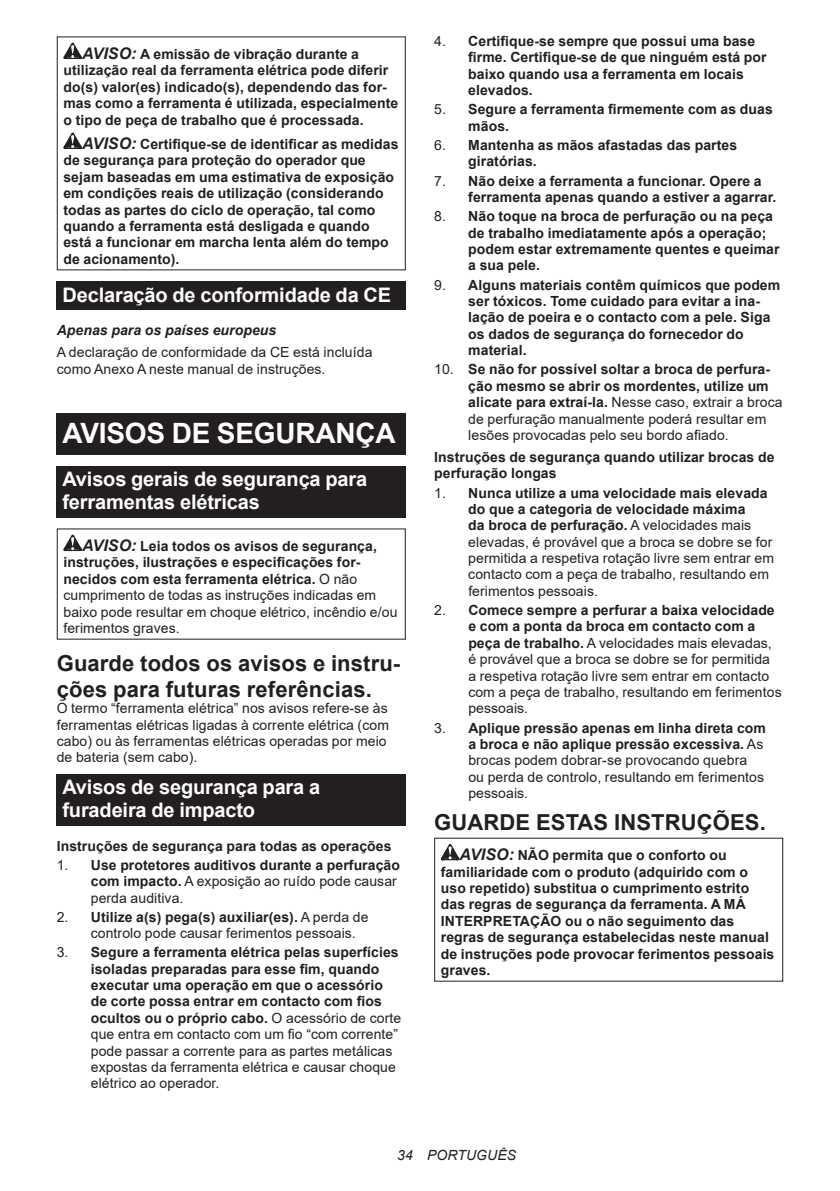
<style>
.page{position:relative;width:840px;height:1191px;background:#fff}
.page>*{position:absolute;margin:0;border:0;box-sizing:border-box;transform-origin:0 0}
.t1{font:700 28px "Arial";letter-spacing:-.01em;color:#fff}
.t2{font:700 22px/25.8px "Arial";letter-spacing:.005em;color:#231f20}
.t3{font:700 20px/23.4px "Arial";letter-spacing:-.01em;color:#fff}
.t4{font:700 14px/16.4px "Arial";letter-spacing:.005em;color:#231f20}
.t5{font:14px/16.4px "Arial";letter-spacing:.005em;color:#231f20}
.t6{font:italic 700 14px "Arial";letter-spacing:.005em;color:#231f20}
.t7{font:italic 14px "Arial";letter-spacing:.005em;color:#231f20}
.s1{font-style:italic;font-size:16px}
.s2{font-weight:700;font-style:italic;font-size:16px}
.s3{font-weight:700}
.s4{font-weight:400}
</style>
<div class="page">
<svg style="left:63px;top:43px;width:19px;height:16px"></svg>
<svg style="left:63px;top:133px;width:19px;height:16px"></svg>
<div style="left:57px;top:282px;width:348px;height:28px;background:#231f20"></div>
<div style="left:57px;top:413px;width:348px;height:41px;background:#231f20"></div>
<div style="left:57px;top:465px;width:348px;height:52px;background:#231f20"></div>
<svg style="left:63px;top:534px;width:19px;height:17px"></svg>
<div style="left:57px;top:773px;width:348px;height:52px;background:#231f20"></div>
<svg style="left:440px;top:844px;width:19px;height:16px"></svg>
<p class="t4" style="left:63px;top:46px;width:336px;text-indent:19px"><span class="s1">AVISO:</span> A emissão de vibração durante a utilização real da ferramenta elétrica pode diferir do(s) valor(es) indicado(s), dependendo das for&shy;mas como a ferramenta é utilizada, especialmente o tipo de peça de trabalho que é processada.</p>
<p class="t4" style="left:63px;top:136px;width:336px;text-indent:19px"><span class="s1">AVISO:</span> Certifique-se de identificar as medidas de segurança para proteção do operador que sejam baseadas em uma estimativa de exposição em condições reais de utilização (considerando todas as partes do ciclo de operação, tal como quando a ferramenta está desligada e quando está a funcionar em marcha lenta além do tempo de acionamento).</p>
<h3 class="t3" style="left:62px;top:283px;width:330px">Declaração de conformidade da CE</h3>
<p class="t6" style="left:57px;top:321px;width:221px">Apenas para os países europeus</p>
<p class="t5" style="left:57px;top:344px;width:317px">A declaração de conformidade da CE está incluída como Anexo A neste manual de instruções.</p>
<h1 class="t1" style="left:62px;top:413px;width:334px">AVISOS DE SEGURANÇA</h1>
<h3 class="t3" style="left:62px;top:467px;width:306px">Avisos gerais de segurança para ferramentas elétricas</h3>
<p class="t5" style="left:63px;top:538px;width:335px;text-indent:19px"><span class="s2">AVISO:</span> <span class="s3">Leia todos os avisos de segurança, instruções, ilustrações e especificações for&shy;necidos com esta ferramenta elétrica.</span> O não cumprimento de todas as instruções indicadas em baixo pode resultar em choque elétrico, incêndio e/ou ferimentos graves.</p>
<h2 class="t2" style="left:57px;top:650px;width:345px">Guarde todos os avisos e instru&shy;ções para futuras referências.</h2>
<p class="t5" style="left:57px;top:700px;width:333px">O termo “ferramenta elétrica” nos avisos refere-se às ferramentas elétricas ligadas à corrente elétrica (com cabo) ou às ferramentas elétricas operadas por meio de bateria (sem cabo).</p>
<h3 class="t3" style="left:62px;top:775px;width:259px">Avisos de segurança para a furadeira de impacto</h3>
<p class="t4" style="left:57px;top:837px;width:336px">Instruções de segurança para todas as operações</p>
<p class="t4" style="left:91px;top:856px;width:310px;text-indent:-34px"><span class="s4">1.</span> Use protetores auditivos durante a perfuração com impacto. <span class="s4">A exposição ao ruído pode causar perda auditiva.</span></p>
<p class="t5" style="left:91px;top:908px;width:279px;text-indent:-34px">2. <span class="s3">Utilize a(s) pega(s) auxiliar(es).</span> A perda de controlo pode causar ferimentos pessoais.</p>
<p class="t4" style="left:91px;top:944px;width:312px;text-indent:-34px"><span class="s4">3.</span> Segure a ferramenta elétrica pelas superfícies isoladas preparadas para esse fim, quando executar uma operação em que o acessório de corte possa entrar em contacto com fios ocultos ou o próprio cabo. <span class="s4">O acessório de corte que entra em contacto com um fio “com corrente” pode passar a corrente para as partes metálicas expostas da ferramenta elétrica e causar choque elétrico ao operador.</span></p>
<p class="t4" style="left:468px;top:33px;width:300px;text-indent:-34px"><span class="s4">4.</span> Certifique-se sempre que possui uma base firme. Certifique-se de que ninguém está por baixo quando usa a ferramenta em locais elevados.</p>
<p class="t4" style="left:468px;top:101px;width:306px;text-indent:-34px"><span class="s4">5.</span> Segure a ferramenta firmemente com as duas mãos.</p>
<p class="t4" style="left:468px;top:137px;width:270px;text-indent:-34px"><span class="s4">6.</span> Mantenha as mãos afastadas das partes giratórias.</p>
<p class="t4" style="left:468px;top:173px;width:309px;text-indent:-34px"><span class="s4">7.</span> Não deixe a ferramenta a funcionar. Opere a ferramenta apenas quando a estiver a agarrar.</p>
<p class="t4" style="left:468px;top:208px;width:313px;text-indent:-34px"><span class="s4">8.</span> Não toque na broca de perfuração ou na peça de trabalho imediatamente após a operação; podem estar extremamente quentes e queimar a sua pele.</p>
<p class="t4" style="left:468px;top:277px;width:313px;text-indent:-34px"><span class="s4">9.</span> Alguns materiais contêm químicos que podem ser tóxicos. Tome cuidado para evitar a ina&shy;lação de poeira e o contacto com a pele. Siga os dados de segurança do fornecedor do material.</p>
<p class="t5" style="left:468px;top:361px;width:316px;text-indent:-34px">10. <span class="s3">Se não for possível soltar a broca de perfura&shy;ção mesmo se abrir os mordentes, utilize um alicate para extraí-la.</span> Nesse caso, extrair a broca de perfuração manualmente poderá resultar em lesões provocadas pelo seu bordo afiado.</p>
<p class="t4" style="left:434px;top:449px;width:341px">Instruções de segurança quando utilizar brocas de perfuração longas</p>
<p class="t5" style="left:468px;top:484px;width:307px;text-indent:-34px">1. <span class="s3">Nunca utilize a uma velocidade mais elevada do que a categoria de velocidade máxima<br>da broca de perfuração.</span> A velocidades mais elevadas, é provável que a broca se dobre se for permitida a respetiva rotação livre sem entrar em contacto com a peça de trabalho, resultando em ferimentos pessoais.</p>
<p class="t5" style="left:468px;top:602px;width:315px;text-indent:-34px">2. <span class="s3">Comece sempre a perfurar a baixa velocidade e com a ponta da broca em contacto com a peça de trabalho.</span> A velocidades mais elevadas, é provável que a broca se dobre se for permitida<br>a respetiva rotação livre sem entrar em contacto com a peça de trabalho, resultando em ferimentos pessoais.</p>
<p class="t5" style="left:468px;top:719px;width:299px;text-indent:-34px">3. <span class="s3">Aplique pressão apenas em linha direta com a broca e não aplique pressão excessiva.</span> As brocas podem dobrar-se provocando quebra ou perda de controlo, resultando em ferimentos pessoais.</p>
<h2 class="t2" style="left:434px;top:809px;width:333px">GUARDE ESTAS INSTRUÇÕES.</h2>
<p class="t4" style="left:440px;top:847px;width:335px;text-indent:19px"><span class="s1">AVISO:</span> NÃO permita que o conforto ou familiaridade com o produto (adquirido com o uso repetido) substitua o cumprimento estrito das regras de segurança da ferramenta. A MÁ INTERPRETAÇÃO ou o não seguimento das regras de segurança estabelecidas neste manual de instruções pode provocar ferimentos pessoais graves.</p>
<p class="t7" style="left:397px;top:1146px;width:120px">34 PORTUGUÊS</p>
</div>
